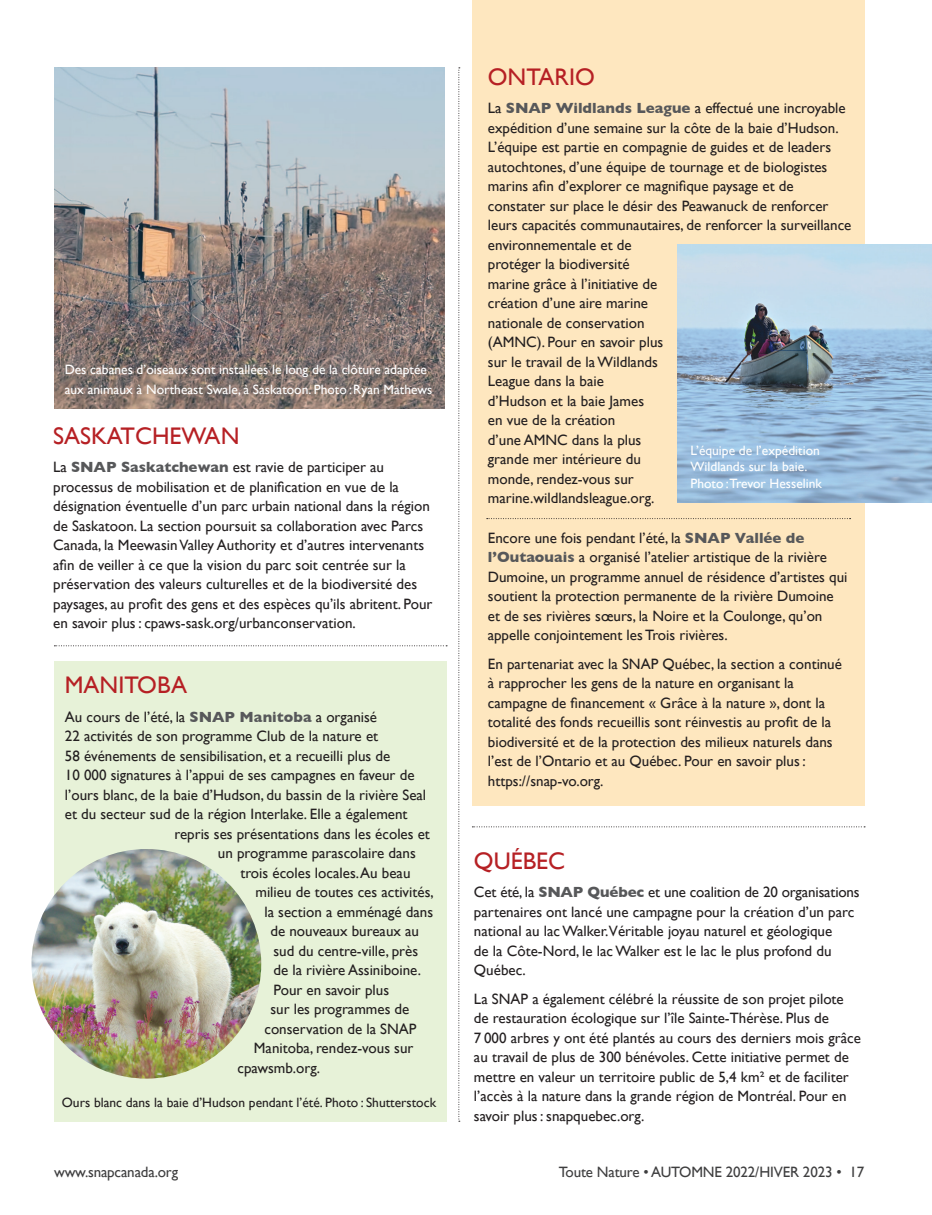
<style>
.page{position:relative;width:932px;height:1215px;background:#fff}
.page>*{position:absolute;margin:0;border:0;box-sizing:border-box;transform-origin:0 0}
.t1{font:24px "Gill Sans";color:#b62024}
.t2{font:15px/19.5px "Gill Sans";color:#231f20}
.t3{font:15px "Gill Sans";letter-spacing:-.01em;color:#3e3e3f}
.t4{font:13.5px/16.5px "Gill Sans";color:#fff}
.t5{font:13.5px "Gill Sans";color:#231f20}
.s1{font-weight:700;color:#57585a}
</style>
<div class="page">
<img style="left:54px;top:68px;width:391px;height:340px">
<div style="left:54px;top:662px;width:392px;height:460px;background:#e7f2d8"></div>
<div style="left:472px;top:0;width:392px;height:806px;background:#fee7bf"></div>
<img style="left:677px;top:245px;width:255px;height:257px">
<svg style="left:54px;top:645px;width:393px;height:1px"></svg>
<svg style="left:472px;top:826px;width:393px;height:1px"></svg>
<svg style="left:458px;top:68px;width:2px;height:1054px"></svg>
<img style="left:32px;top:849px;width:229px;height:230px;border-radius:115px">
<svg style="left:487px;top:518px;width:363px;height:1px"></svg>
<p class="t4" style="left:65px;top:360px;width:369px;line-height:19.5px">Des cabanes d’oiseaux sont installées le long de la clôture adaptée aux animaux à Northeast Swale, à Saskatoon. Photo : Ryan Mathews</p>
<h1 class="t1" style="left:53px;top:422px;width:188px">SASKATCHEWAN</h1>
<p class="t2" style="left:53px;top:457px;width:381px">La <span class="s1">SNAP Saskatchewan</span> est ravie de participer au processus de mobilisation et de planification en vue de la désignation éventuelle d’un parc urbain national dans la région de Saskatoon. La section poursuit sa collaboration avec Parcs Canada, la Meewasin Valley Authority et d’autres intervenants afin de veiller à ce que la vision du parc soit centrée sur la préservation des valeurs culturelles et de la biodiversité des paysages, au profit des gens et des espèces qu’ils abritent. Pour en savoir plus : cpaws-sask.org/urbanconservation.</p>
<h1 class="t1" style="left:65px;top:671px;width:124px">MANITOBA</h1>
<p class="t2" style="left:65px;top:707px;width:314px">Au cours de l’été, la <span class="s1">SNAP Manitoba</span> a organisé</p>
<p class="t2" style="left:65px;top:726px;width:315px">22 activités de son programme Club de la nature et</p>
<p class="t2" style="left:65px;top:746px;width:327px">58 événements de sensibilisation, et a recueilli plus de</p>
<p class="t2" style="left:65px;top:765px;width:351px">10 000 signatures à l’appui de ses campagnes en faveur de</p>
<p class="t2" style="left:65px;top:785px;width:363px">l’ours blanc, de la baie d’Hudson, du bassin de la rivière Seal</p>
<p class="t2" style="left:65px;top:804px;width:344px">et du secteur sud de la région Interlake. Elle a également</p>
<p class="t2" style="left:174px;top:824px;width:257px">repris ses présentations dans les écoles et</p>
<p class="t2" style="left:218px;top:843px;width:199px">un programme parascolaire dans</p>
<p class="t2" style="left:240px;top:863px;width:172px">trois écoles locales. Au beau</p>
<p class="t2" style="left:255px;top:882px;width:180px">milieu de toutes ces activités,</p>
<p class="t2" style="left:264px;top:902px;width:170px">la section a emménagé dans</p>
<p class="t2" style="left:270px;top:921px;width:150px">de nouveaux bureaux au</p>
<p class="t2" style="left:273px;top:941px;width:146px">sud du centre-ville, près</p>
<p class="t2" style="left:273px;top:960px;width:149px">de la rivière Assiniboine.</p>
<p class="t2" style="left:273px;top:980px;width:117px">Pour en savoir plus</p>
<p class="t2" style="left:270px;top:999px;width:140px">sur les programmes de</p>
<p class="t2" style="left:264px;top:1019px;width:153px">conservation de la SNAP</p>
<p class="t2" style="left:254px;top:1038px;width:161px">Manitoba, rendez-vous sur</p>
<p class="t2" style="left:237px;top:1058px;width:84px">cpawsmb.org.</p>
<p class="t5" style="left:62px;top:1094px;width:376px">Ours blanc dans la baie d’Hudson pendant l’été. Photo : Shutterstock</p>
<h1 class="t1" style="left:488px;top:63px;width:108px">ONTARIO</h1>
<p class="t2" style="left:488px;top:98px;width:365px">La <span class="s1">SNAP Wildlands League</span> a effectué une incroyable expédition d’une semaine sur la côte de la baie d’Hudson.<br>L’équipe est partie en compagnie de guides et de leaders autochtones, d’une équipe de tournage et de biologistes marins afin d’explorer ce magnifique paysage et de constater sur place le désir des Peawanuck de renforcer leurs capacités communautaires, de renforcer la surveillance environnementale et de<br>protéger la biodiversité<br>marine grâce à l’initiative de<br>création d’une aire marine<br>nationale de conservation<br>(AMNC). Pour en savoir plus<br>sur le travail de la Wildlands<br>League dans la baie<br>d’Hudson et la baie James<br>en vue de la création<br>d’une AMNC dans la plus<br>grande mer intérieure du<br>monde, rendez-vous sur<br>marine.wildlandsleague.org.</p>
<p class="t4" style="left:690px;top:442px;width:133px">L’équipe de l’expédition<br>Wildlands sur la baie.<br>Photo :Trevor Hesselink</p>
<p class="t2" style="left:488px;top:528px;width:361px">Encore une fois pendant l’été, la <span class="s1">SNAP Vallée de l’Outaouais</span> a organisé l’atelier artistique de la rivière Dumoine, un programme annuel de résidence d’artistes qui soutient la protection permanente de la rivière Dumoine et de ses rivières sœurs, la Noire et la Coulonge, qu’on appelle conjointement les Trois rivières.</p>
<p class="t2" style="left:488px;top:654px;width:355px">En partenariat avec la SNAP Québec, la section a continué à rapprocher les gens de la nature en organisant la campagne de financement « Grâce à la nature », dont la totalité des fonds recueillis sont réinvestis au profit de la biodiversité et de la protection des milieux naturels dans l’est de l’Ontario et au Québec. Pour en savoir plus : https://snap-vo.org.</p>
<h1 class="t1" style="left:474px;top:846px;width:93px">QUÉBEC</h1>
<p class="t2" style="left:474px;top:882px;width:387px">Cet été, la <span class="s1">SNAP Québec</span> et une coalition de 20 organisations partenaires ont lancé une campagne pour la création d’un parc national au lac Walker.Véritable joyau naturel et géologique<br>de la Côte-Nord, le lac Walker est le lac le plus profond du Québec.</p>
<p class="t2" style="left:474px;top:989px;width:388px">La SNAP a également célébré la réussite de son projet pilote de restauration écologique sur l’île Sainte-Thérèse. Plus de<br>7 000 arbres y ont été plantés au cours des derniers mois grâce au travail de plus de 300 bénévoles. Cette initiative permet de mettre en valeur un territoire public de 5,4 km² et de faciliter l’accès à la nature dans la grande région de Montréal. Pour en savoir plus : snapquebec.org.</p>
<p class="t3" style="left:54px;top:1164px;width:126px">www.snapcanada.org</p>
<p class="t3" style="left:559px;top:1164px;width:307px">Toute Nature • AUTOMNE 2022/HIVER 2023 • 17</p>
</div>
